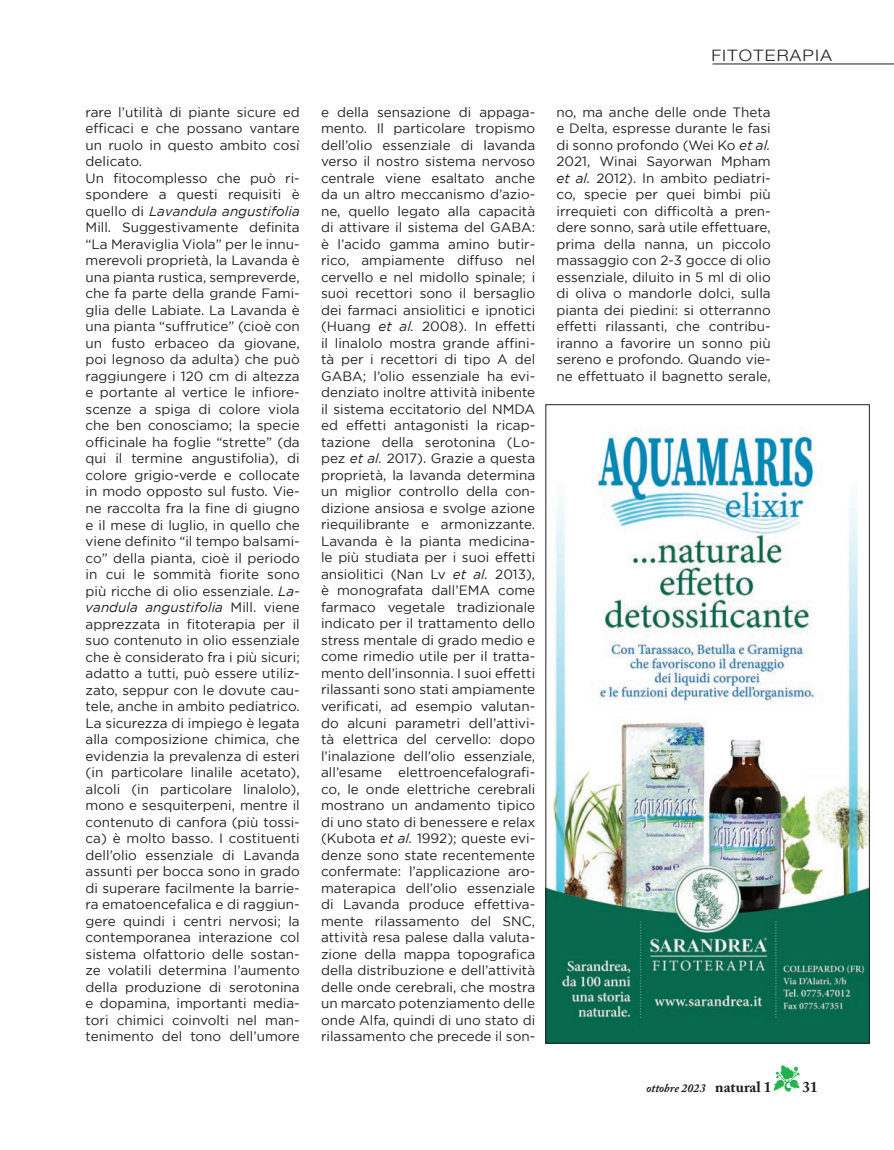
<style>
.page{position:relative;width:894px;height:1150px;background:#fff}
.page>*{position:absolute;margin:0;border:0;box-sizing:border-box;transform-origin:0 0}
.t1{font:300 15.9px "Helvetica Neue LT Std";letter-spacing:.07em;color:#231f20;scale:1.14 1}
.t2{font:700 15px "Adobe Caslon Pro";color:#231f20}
.Normal__Web{font:13.5px/16.5px "Gotham";color:#231f20;text-align:justify}
.t3{font:italic 700 12px "Adobe Caslon Pro";color:#231f20}
.s1{font-style:italic}
.s2{color:#23b24b}
.s3{font-style:normal;font-size:15px}
</style>
<div class="page">
<hr style="left:712px;top:64px;width:181px;height:1px;background:#231f20">
<img style="left:547px;top:430px;width:320px;height:611px">
<p class="Normal__Web" style="left:86px;top:103px;width:216px">rare l’utilità di piante sicure ed efficaci e che possano vantare un ruolo in questo ambito così delicato.</p>
<p class="Normal__Web" style="left:86px;top:169px;width:216px">Un fitocomplesso che può ri&shy;spondere a questi requisiti è quello di <span class="s1">Lavandula angustifolia </span>Mill. Suggestivamente definita “La Meraviglia Viola” per le innu&shy;merevoli proprietà, la Lavanda è una pianta rustica, sempreverde, che fa parte della grande Fami&shy;glia delle Labiate. La Lavanda è una pianta “suffrutice” (cioè con un fusto erbaceo da giovane, poi legnoso da adulta) che può raggiungere i 120 cm di altezza e portante al vertice le infiore&shy;scenze a spiga di colore viola che ben conosciamo; la specie officinale ha foglie “strette” (da qui il termine angustifolia), di colore grigio-verde e collocate in modo opposto sul fusto. Vie&shy;ne raccolta fra la fine di giugno e il mese di luglio, in quello che viene definito “il tempo balsami&shy;co” della pianta, cioè il periodo in cui le sommità fiorite sono più ricche di olio essenziale. <span class="s1">La&shy;vandula angustifolia</span> Mill. viene apprezzata in fitoterapia per il suo contenuto in olio essenziale che è considerato fra i più sicuri; adatto a tutti, può essere utiliz&shy;zato, seppur con le dovute cau&shy;tele, anche in ambito pediatrico.<br>La sicurezza di impiego è legata alla composizione chimica, che evidenzia la prevalenza di esteri (in particolare linalile acetato), alcoli (in particolare linalolo), mono e sesquiterpeni, mentre il contenuto di canfora (più tossi&shy;ca) è molto basso. I costituenti dell’olio essenziale di Lavanda assunti per bocca sono in grado di superare facilmente la barrie&shy;ra ematoencefalica e di raggiun&shy;gere quindi i centri nervosi; la contemporanea interazione col sistema olfattorio delle sostan&shy;ze volatili determina l’aumento della produzione di serotonina e dopamina, importanti media&shy;tori chimici coinvolti nel man&shy;tenimento del tono dell’umore</p>
<p class="t1" style="left:711px;top:45px;width:107px">FITOTERAPIA</p>
<p class="Normal__Web" style="left:321px;top:103px;width:216px">e della sensazione di appaga&shy;mento. Il particolare tropismo dell’olio essenziale di lavanda verso il nostro sistema nervoso centrale viene esaltato anche da un altro meccanismo d’azio&shy;ne, quello legato alla capacità di attivare il sistema del GABA: è l’acido gamma amino butir&shy;rico, ampiamente diffuso nel cervello e nel midollo spinale; i suoi recettori sono il bersaglio dei farmaci ansiolitici e ipnotici (Huang <span class="s1">et al.</span> 2008). In effetti il linalolo mostra grande affini&shy;tà per i recettori di tipo A del GABA; l’olio essenziale ha evi&shy;denziato inoltre attività inibente il sistema eccitatorio del NMDA ed effetti antagonisti la ricap&shy;tazione della serotonina (Lo&shy;pez <span class="s1">et al.</span> 2017). Grazie a questa proprietà, la lavanda determina un miglior controllo della con&shy;dizione ansiosa e svolge azione riequilibrante e armonizzante.<br>Lavanda è la pianta medicina&shy;le più studiata per i suoi effetti ansiolitici (Nan Lv <span class="s1">et al.</span> 2013), è monografata dall’EMA come farmaco vegetale tradizionale indicato per il trattamento dello stress mentale di grado medio e come rimedio utile per il tratta&shy;mento dell’insonnia. I suoi effetti rilassanti sono stati ampiamente verificati, ad esempio valutan&shy;do alcuni parametri dell’attivi&shy;tà elettrica del cervello: dopo l’inalazione dell’olio essenziale, all’esame elettroencefalografi&shy;co, le onde elettriche cerebrali mostrano un andamento tipico di uno stato di benessere e relax (Kubota <span class="s1">et al.</span> 1992); queste evi&shy;denze sono state recentemente confermate: l’applicazione aro&shy;materapica dell’olio essenziale di Lavanda produce effettiva&shy;mente rilassamento del SNC, attività resa palese dalla valuta&shy;zione della mappa topografica della distribuzione e dell’attività delle onde cerebrali, che mostra un marcato potenziamento delle onde Alfa, quindi di uno stato di rilassamento che precede il son-</p>
<p class="Normal__Web" style="left:556px;top:103px;width:216px">no, ma anche delle onde Theta e Delta, espresse durante le fasi di sonno profondo (Wei Ko <span class="s1">et al.<br></span>2021, Winai Sayorwan Mpham <span class="s1">et al.</span> 2012). In ambito pediatri&shy;co, specie per quei bimbi più irrequieti con difficoltà a pren&shy;dere sonno, sarà utile effettuare, prima della nanna, un piccolo massaggio con 2-3 gocce di olio essenziale, diluito in 5 ml di olio di oliva o mandorle dolci, sulla pianta dei piedini: si otterranno effetti rilassanti, che contribu&shy;iranno a favorire un sonno più sereno e profondo. Quando vie&shy;ne effettuato il bagnetto serale,</p>
<p class="t2" style="left:773px;top:1077px;width:45px"><span class="s2">▼</span> 31</p>
<p class="t3" style="left:646px;top:1080px;width:126px">ottobre 2023 <span class="s3">natural 1</span></p>
</div>
